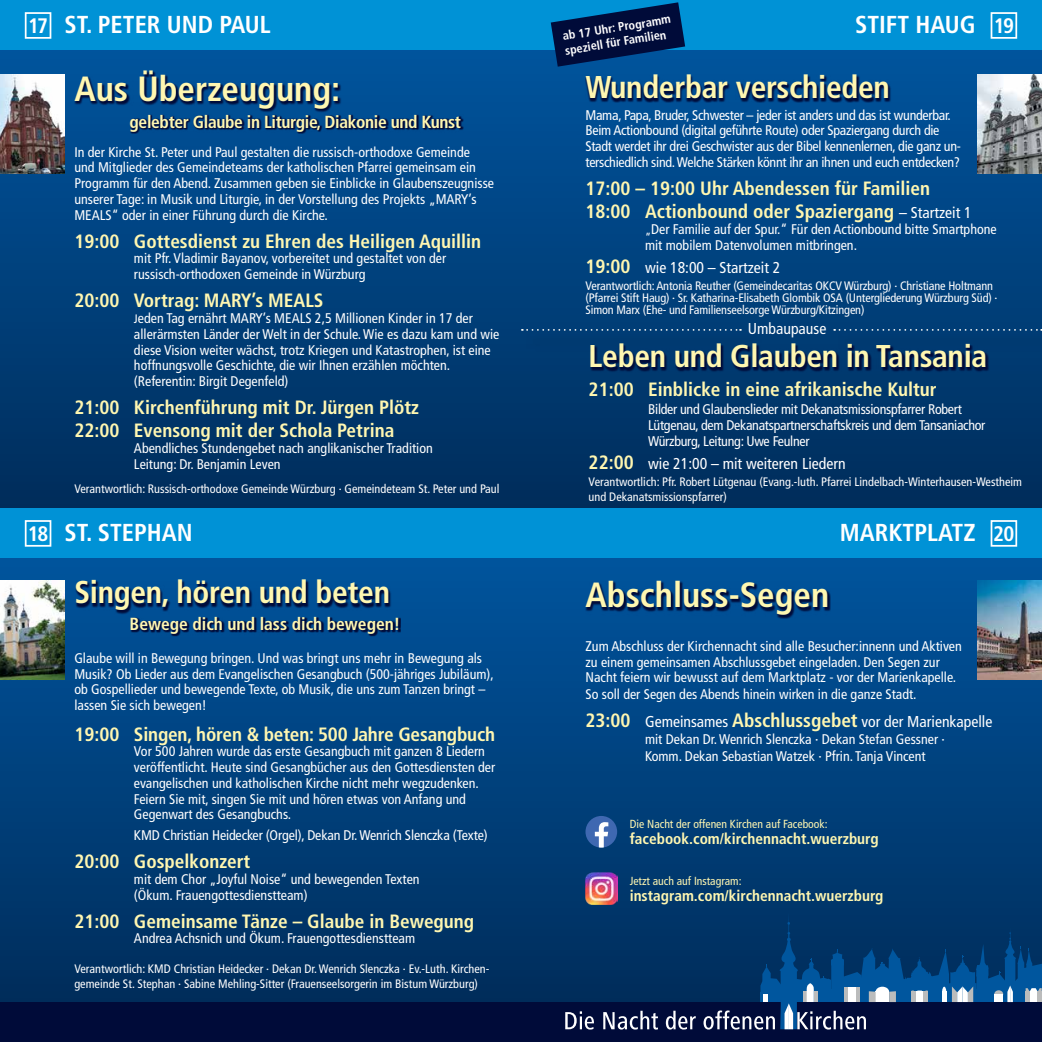
<style>
.page{position:relative;width:1042px;height:1042px;background:#fff}
.page>*{position:absolute;margin:0;border:0;box-sizing:border-box;transform-origin:0 0}
.t1{font:700 condensed 35px "Frutiger LT Std";color:#fff7b1}
.t2{font:700 condensed 31.5px "Frutiger LT Std";letter-spacing:-.01em;color:#fff7b1}
.t3{font:700 condensed 24.5px "Frutiger LT Std";color:#fff}
.t4{font:700 condensed 21px "Frutiger LT Std";color:#fff}
.t5{font:700 condensed 19.25px/23.1px "Frutiger LT Std";color:#fff7b1}
.t6{font:700 condensed 17.5px "Frutiger LT Std";letter-spacing:-.02em;color:#fff7b1}
.t7{font:700 condensed 17.5px "Frutiger LT Std";color:#fff7b1}
.t8{font:condensed 15.75px "Frutiger LT Std";color:#fff}
.t9{font:700 condensed 15.4px "Frutiger LT Std";color:#fff7b1}
.t10{font:condensed 14px/15.8px "Frutiger LT Std";color:#fff}
.t11{font:condensed 14px/15.8px "Frutiger LT Std";letter-spacing:-.02em;color:#fff}
.t12{font:condensed 12.25px/14.7px "Frutiger LT Std";color:#fff}
.t13{font:700 condensed 12.25px/14.7px "Frutiger LT Std";color:#fff}
.t14{font:condensed 11.72px "Frutiger LT Std";color:#fff7b1}
.s1{font-size:12.25px}
.s2{font-weight:400;font-size:15.75px;color:#fff}
.s3{font-weight:700;font-size:19.25px;color:#fff7b1}
.s4{font-size:21px}
</style>
<div class="page">
<div style="left:0;top:50px;width:1042px;height:459px;background:linear-gradient(to bottom,#01559e,#002d5b)"></div>
<div style="left:0;top:558px;width:1042px;height:445px;background:linear-gradient(to bottom,#00549d,#002d5b)"></div>
<div style="left:0;top:508px;width:1042px;height:50px;background:#0092d6"></div>
<div style="left:0;top:0;width:1042px;height:50px;background:#0092d6"></div>
<div style="left:0;top:1002px;width:1042px;height:40px;background:#000b39"></div>
<svg style="left:585px;top:581px;width:246px;height:38px;background:#003775"></svg>
<div style="left:990px;top:12px;width:27px;height:27px;border:2px solid #fff"></div>
<div style="left:990px;top:520px;width:27px;height:27px;border:2px solid #fff"></div>
<img style="left:977px;top:580px;width:65px;height:100px">
<img style="left:977px;top:74px;width:65px;height:100px">
<div style="left:25px;top:12px;width:26px;height:27px;border:2px solid #fff"></div>
<div style="left:25px;top:520px;width:26px;height:27px;border:2px solid #fff"></div>
<img style="left:0;top:580px;width:64px;height:100px">
<img style="left:0;top:74px;width:64px;height:100px">
<svg style="left:75px;top:581px;width:317px;height:34px;background:#003775"></svg>
<svg style="left:130px;top:617px;width:271px;height:19px;background:#002f6a"></svg>
<svg style="left:585px;top:75px;width:306px;height:28px;background:#00316c"></svg>
<svg style="left:565px;top:1011px;width:29px;height:18px"></svg>
<svg style="left:603px;top:1010px;width:55px;height:19px"></svg>
<svg style="left:666px;top:1010px;width:30px;height:19px"></svg>
<svg style="left:703px;top:912px;width:339px;height:117px"></svg>
<div style="left:585px;top:816px;width:32px;height:31px;background:#3f68b1;border-radius:50%"></div>
<svg style="left:595px;top:822px;width:13px;height:25px"></svg>
<img style="left:585px;top:873px;width:32px;height:31px">
<svg style="left:590px;top:345px;width:399px;height:27px;background:#002153"></svg>
<div style="left:837px;top:332px;width:205px;height:20px;background:#003a71"></div>
<svg style="left:834px;top:329px;width:208px;height:2px"></svg>
<div style="left:525px;top:333px;width:236px;height:19px;background:#003a71"></div>
<svg style="left:522px;top:329px;width:219px;height:2px"></svg>
<svg style="left:551px;top:2px;width:134px;height:65px"></svg>
<svg style="left:74px;top:71px;width:267px;height:41px;background:#003978"></svg>
<svg style="left:130px;top:115px;width:334px;height:19px;background:#002e69"></svg>
<h3 class="t4" style="left:28px;top:14px;width:21px">17</h3>
<h3 class="t3" style="left:64px;top:10px;width:208px">ST. PETER UND PAUL</h3>
<p class="t13" style="left:562px;top:29px;width:110px;rotate:-9deg">ab 17 Uhr: Programm speziell für Familien</p>
<h3 class="t3" style="left:855px;top:10px;width:122px">STIFT HAUG</h3>
<h3 class="t4" style="left:993px;top:14px;width:22px">19</h3>
<h1 class="t1" style="left:74px;top:68px;width:267px">Aus Überzeugung:</h1>
<p class="t6" style="left:130px;top:111px;width:333px">gelebter Glaube in Liturgie, Diakonie und Kunst</p>
<p class="t10" style="left:74px;top:144px;width:421px">In der Kirche St. Peter und Paul gestalten die russisch-orthodoxe Gemeinde<br>und Mitglieder des Gemeindeteams der katholischen Pfarrei gemeinsam ein Programm für den Abend. Zusammen geben sie Einblicke in Glaubenszeugnisse unserer Tage: in Musik und Liturgie, in der Vorstellung des Projekts „MARY’s MEALS“ oder in einer Führung durch die Kirche.</p>
<h3 class="t5" style="left:74px;top:229px;width:408px">19:00 Gottesdienst zu Ehren des Heiligen Aquillin</h3>
<p class="t10" style="left:134px;top:251px;width:314px">mit Pfr. Vladimir Bayanov, vorbereitet und gestaltet von der russisch-orthodoxen Gemeinde in Würzburg</p>
<h3 class="t5" style="left:74px;top:289px;width:251px">20:00 Vortrag: MARY’s MEALS</h3>
<p class="t10" style="left:134px;top:310px;width:367px"><span class="s1">J</span>eden Tag ernährt MARY’s MEALS 2,5 Millionen Kinder in 17 der allerärmsten Länder der Welt in der Schule. Wie es dazu kam und wie diese Vision weiter wächst, trotz Kriegen und Katastrophen, ist eine hoffnungsvolle Geschichte, die wir Ihnen erzählen möchten. (Referentin: Birgit Degenfeld)</p>
<h3 class="t5" style="left:74px;top:396px;width:346px">21:00 Kirchenführung mit Dr. Jürgen Plötz<br>22:00 Evensong mit der Schola Petrina</h3>
<p class="t10" style="left:134px;top:440px;width:300px">Abendliches Stundengebet nach anglikanischer Tradition<br>Leitung: Dr. Benjamin Leven</p>
<p class="t12" style="left:74px;top:482px;width:426px">Verantwortlich: Russisch-orthodoxe Gemeinde Würzburg · Gemeindeteam St. Peter und Paul</p>
<h2 class="t2" style="left:585px;top:68px;width:306px">Wunderbar verschieden</h2>
<p class="t11" style="left:585px;top:107px;width:377px">Mama, Papa, Bruder, Schwester – jeder ist anders und das ist wunderbar.<br>Beim Actionbound (digital geführte Route) oder Spaziergang durch die Stadt werdet ihr drei Geschwister aus der Bibel kennenlernen, die ganz un&shy;terschiedlich sind. Welche Stärken könnt ihr an ihnen und euch entdecken?</p>
<h3 class="t5" style="left:585px;top:177px;width:388px">17:00 – 19:00 Uhr Abendessen für Familien<br>18:00 Actionbound oder Spaziergang <span class="s2">– Startzeit 1</span></h3>
<p class="t10" style="left:645px;top:221px;width:353px"><span class="s1">„</span>Der Familie auf der Spur.“ Für den Actionbound bitte Smartphone mit mobilem Datenvolumen mitbringen.</p>
<p class="t8" style="left:585px;top:258px;width:196px"><span class="s3">19:00</span> wie 18:00 – Startzeit 2</p>
<p class="t12" style="left:585px;top:280px;width:413px;line-height:12.2px">Verantwortlich: Antonia Reuther (Gemeindecaritas OKCV Würzburg) · Christiane Holtmann (Pfarrei Stift Haug) · Sr. Katharina-Elisabeth Glombik OSA (Untergliederung Würzburg Süd) ·<br>Simon Marx (Ehe- und Familienseelsorge Würzburg/Kitzingen)</p>
<p class="t8" style="left:748px;top:320px;width:80px">Umbaupause</p>
<h2 class="t2" style="left:589px;top:338px;width:400px">Leben und Glauben in Tansania</h2>
<h3 class="t5" style="left:589px;top:378px;width:349px">21:00 Einblicke in eine afrikanische Kultur</h3>
<p class="t11" style="left:648px;top:401px;width:339px">Bilder und Glaubenslieder mit Dekanatsmissionspfarrer Robert<br>Lütgenau, dem Dekanatspartnerschaftskreis und dem Tansaniachor<br>Würzburg, Leitung: Uwe Feulner</p>
<p class="t8" style="left:589px;top:454px;width:259px"><span class="s3">22:00</span> wie 21:00 – mit weiteren Liedern</p>
<p class="t12" style="left:589px;top:474px;width:435px">Verantwortlich: Pfr. Robert Lütgenau (Evang.-luth. Pfarrei Lindelbach-Winterhausen-Westheim und Dekanatsmissionspfarrer)</p>
<h3 class="t3" style="left:28px;top:518px;width:166px"><span class="s4">18</span> ST. STEPHAN</h3>
<h3 class="t3" style="left:840px;top:518px;width:137px">MARKTPLATZ</h3>
<h3 class="t4" style="left:993px;top:521px;width:23px">20</h3>
<h2 class="t2" style="left:74px;top:574px;width:317px">Singen, hören und beten</h2>
<p class="t7" style="left:130px;top:614px;width:272px">Bewege dich und lass dich bewegen!</p>
<h1 class="t1" style="left:585px;top:574px;width:245px">Abschluss-Segen</h1>
<p class="t10" style="left:74px;top:650px;width:421px">Glaube will in Bewegung bringen. Und was bringt uns mehr in Bewegung als Musik? Ob Lieder aus dem Evangelischen Gesangbuch (500-jähriges Jubiläum), ob Gospellieder und bewegende Texte, ob Musik, die uns zum Tanzen bringt – lassen Sie sich bewegen!</p>
<h3 class="t5" style="left:74px;top:722px;width:422px">19:00 Singen, hören &amp; beten: 500 Jahre Gesangbuch</h3>
<p class="t10" style="left:134px;top:744px;width:363px">Vor 500 Jahren wurde das erste Gesangbuch mit ganzen 8 Liedern veröffentlicht. Heute sind Gesangbücher aus den Gottesdiensten der evangelischen und katholischen Kirche nicht mehr wegzudenken.<br>Feiern Sie mit, singen Sie mit und hören etwas von Anfang und Gegenwart des Gesangbuchs.</p>
<p class="t10" style="left:134px;top:827px;width:355px">KMD Christian Heidecker (Orgel), Dekan Dr. Wenrich Slenczka (Texte)</p>
<h3 class="t5" style="left:74px;top:850px;width:177px">20:00 Gospelkonzert</h3>
<p class="t10" style="left:134px;top:871px;width:287px">mit dem Chor „Joyful Noise“ und bewegenden Texten (Ökum. Frauengottesdienstteam)</p>
<h3 class="t5" style="left:74px;top:909px;width:401px">21:00 Gemeinsame Tänze – Glaube in Bewegung</h3>
<p class="t10" style="left:134px;top:931px;width:283px">Andrea Achsnich und Ökum. Frauengottesdienstteam</p>
<p class="t12" style="left:74px;top:961px;width:416px">Verantwortlich: KMD Christian Heidecker · Dekan Dr. Wenrich Slenczka · Ev.-Luth. Kirchen&shy;gemeinde St. Stephan · Sabine Mehling-Sitter (Frauenseelsorgerin im Bistum Würzburg)</p>
<p class="t10" style="left:585px;top:638px;width:378px">Zum Abschluss der Kirchennacht sind alle Besucher:innenn und Aktiven zu einem gemeinsamen Abschlussgebet eingeladen. Den Segen zur Nacht feiern wir bewusst auf dem Marktplatz - vor der Marienkapelle.<br>So soll der Segen des Abends hinein wirken in die ganze Stadt.</p>
<p class="t8" style="left:585px;top:712px;width:408px"><span class="s3">23:00</span> Gemeinsames <span class="s3">Abschlussgebet</span> vor der Marienkapelle</p>
<p class="t10" style="left:645px;top:731px;width:301px;line-height:16.8px">mit Dekan Dr. Wenrich Slenczka · Dekan Stefan Gessner ·<br>Komm. Dekan Sebastian Watzek · Pfrin. Tanja Vincent</p>
<p class="t14" style="left:630px;top:817px;width:199px">Die Nacht der offenen Kirchen auf Facebook:</p>
<p class="t9" style="left:630px;top:829px;width:250px">facebook.com/kirchennacht.wuerzburg</p>
<p class="t14" style="left:630px;top:874px;width:113px">Jetzt auch auf Instagram:</p>
<p class="t9" style="left:630px;top:886px;width:255px">instagram.com/kirchennacht.wuerzburg</p>
</div>
